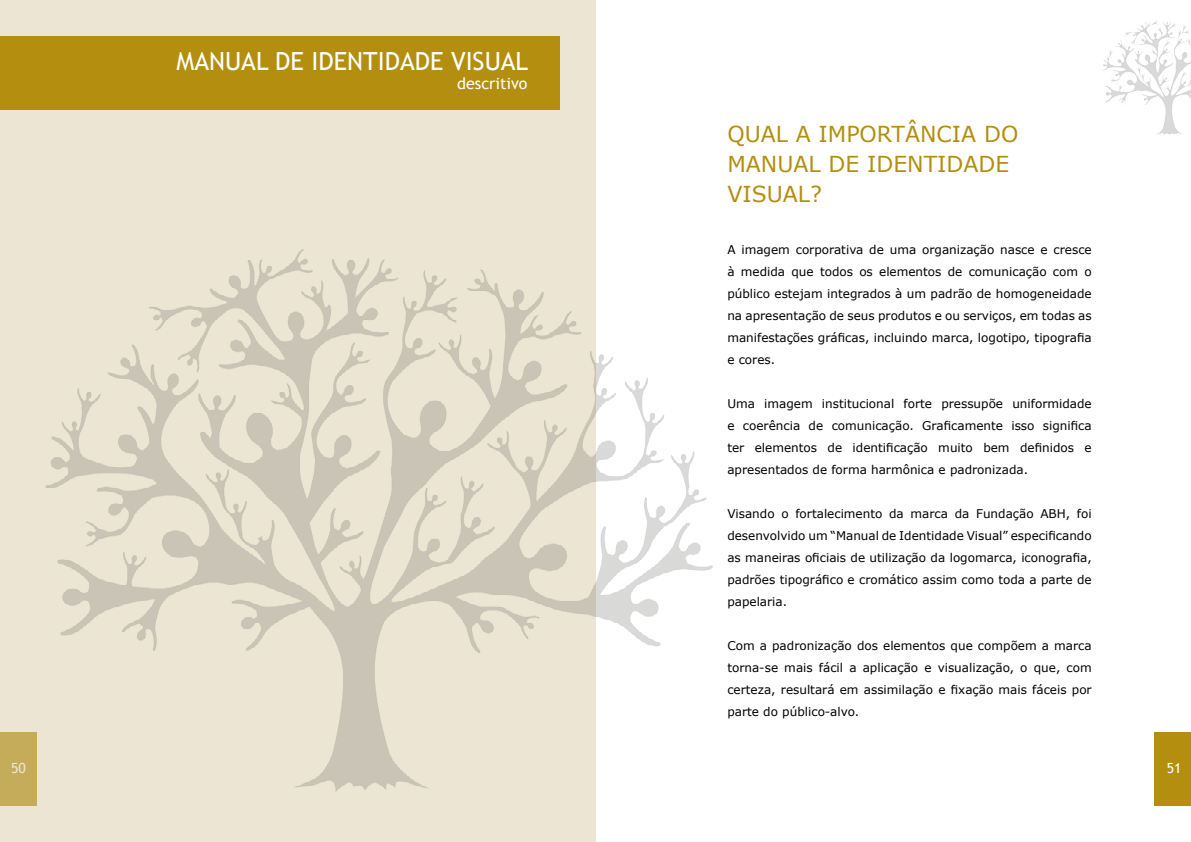
<style>
.page{position:relative;width:1191px;height:842px;background:#fff}
.page>*{position:absolute;margin:0;border:0;box-sizing:border-box;transform-origin:0 0}
.t1{font:25px "Trebuchet MS";color:#fff}
.t2{font:22px/30px "Verdana";color:#b38e0f}
.t3{font:16px "Trebuchet MS";color:#fff}
.t4{font:14px "Trebuchet MS";color:#fff}
.t5{font:12px/22px "Verdana";color:#000;text-align:justify}
</style>
<div class="page">
<div style="left:1155px;top:732px;width:36px;height:74px;background:#b38e0f"></div>
<img style="left:1103px;top:21px;width:88px;height:114px">
<div style="left:0;top:0;width:595px;height:842px;background:#ece5d3"></div>
<div style="left:0;top:36px;width:559px;height:73px;background:#b38e0f"></div>
<img style="left:0;top:159px;width:713px;height:634px">
<h1 class="t1" style="left:177px;top:47px;width:353px">MANUAL DE IDENTIDADE VISUAL</h1>
<h3 class="t3" style="left:457px;top:74px;width:72px">descritivo</h3>
<h2 class="t2" style="left:727px;top:119px;width:292px">QUAL A IMPORTÂNCIA DO<br>MANUAL DE IDENTIDADE<br>VISUAL?</h2>
<p class="t5" style="left:727px;top:238px;width:366px">A imagem corporativa de uma organização nasce e cresce à medida que todos os elementos de comunicação com o público estejam integrados à um padrão de homogeneidade na apresentação de seus produtos e ou serviços, em todas as manifestações gráficas, incluindo marca, logotipo, tipografia e cores.</p>
<p class="t5" style="left:727px;top:392px;width:366px">Uma imagem institucional forte pressupõe uniformidade e coerência de comunicação. Graficamente isso significa ter elementos de identificação muito bem definidos e apresentados de forma harmônica e padronizada.</p>
<p class="t5" style="left:727px;top:502px;width:366px">Visando o fortalecimento da marca da Fundação ABH, foi desenvolvido um “Manual de Identidade Visual” especificando as maneiras oficiais de utilização da logomarca, iconografia, padrões tipográfico e cromático assim como toda a parte de papelaria.</p>
<p class="t5" style="left:727px;top:634px;width:366px">Com a padronização dos elementos que compõem a marca torna-se mais fácil a aplicação e visualização, o que, com certeza, resultará em assimilação e fixação mais fáceis por parte do público-alvo.</p>
<p class="t4" style="left:11px;top:759px;width:16px">50</p>
<p class="t4" style="left:1166px;top:760px;width:16px">51</p>
</div>
